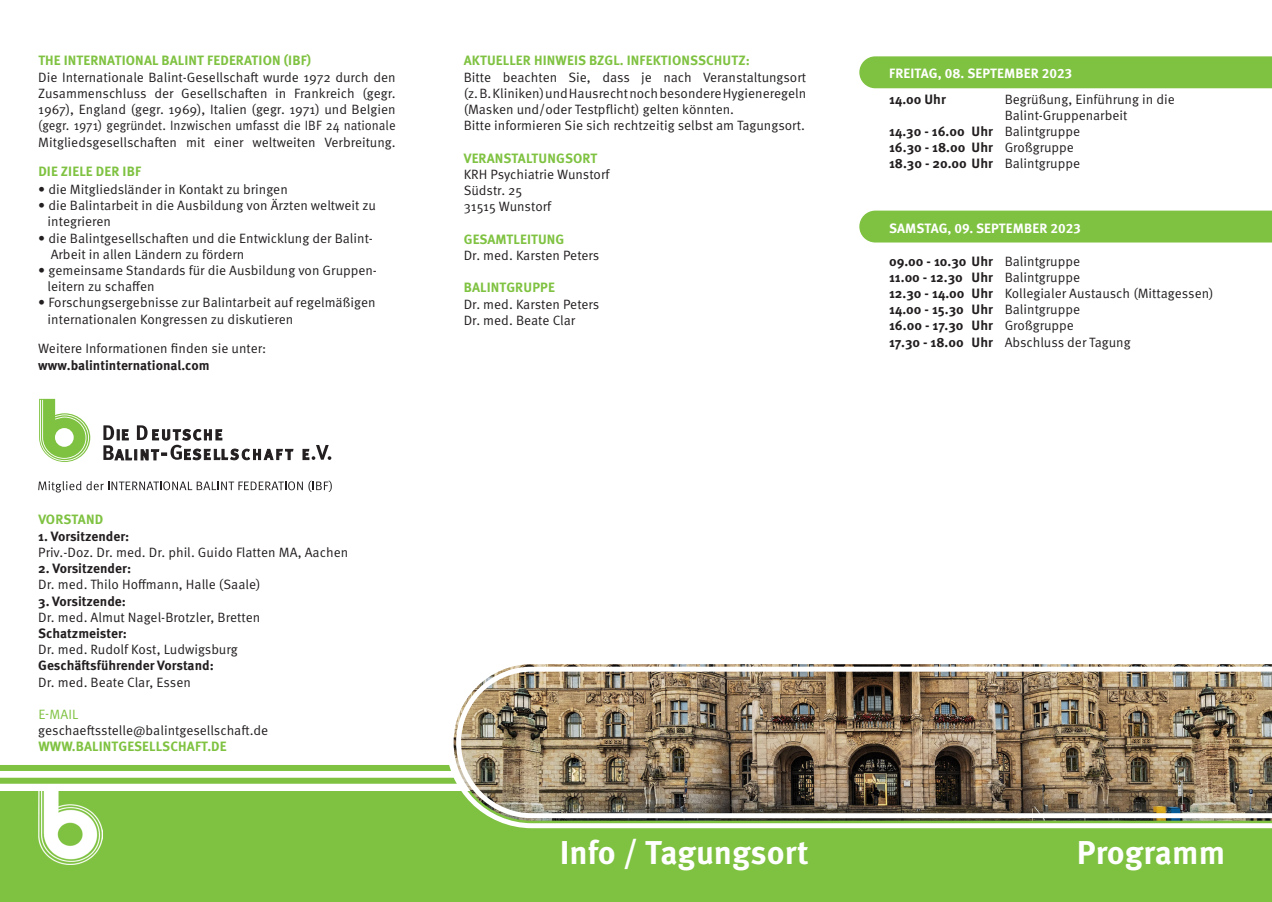
<style>
.page{position:relative;width:1272px;height:902px;background:#fff}
.page>*{position:absolute;margin:0;border:0;box-sizing:border-box;transform-origin:0 0}
.t1{font:700 33px "Meta Pro";color:#fff}
.t2{font:13.5px/16.2px "Meta Pro Norm";color:#231f20;text-align:justify}
.t3{font:700 13.5px "Meta Pro";color:#231f20}
.t4{font:700 13.5px "Meta Pro";letter-spacing:.01em;color:#7fc241}
.t5{font:700 13.5px "Meta Pro";letter-spacing:.005em;color:#fff}
.t6{font:13.5px "Meta Pro Norm";color:#7fc241}
.s1{font-family:"Meta Pro Norm";font-weight:400}
.s2{font-family:"Meta Pro";font-weight:700}
</style>
<div class="page">
<div style="left:0;top:764px;width:453px;height:6px;background:#7fc241"></div>
<div style="left:0;top:777px;width:457px;height:6px;background:#7fc241"></div>
<div style="left:859px;top:210px;width:412px;height:32px;background:#7fc241"></div>
<div style="left:859px;top:56px;width:412px;height:32px;background:#7fc241"></div>
<div style="left:0;top:791px;width:1271px;height:110px;background:#7fc241"></div>
<img style="left:38px;top:791px;width:64px;height:73px">
<img style="left:446px;top:664px;width:825px;height:164px">
<img style="left:456px;top:666px;width:815px;height:152px">
<svg style="left:103px;top:425px;width:190px;height:35px"></svg>
<svg style="left:303px;top:445px;width:28px;height:15px"></svg>
<svg style="left:38px;top:480px;width:294px;height:12px"></svg>
<svg style="left:39px;top:399px;width:51px;height:63px"></svg>
<p class="t4" style="left:38px;top:50px;width:274px">THE INTERNATIONAL BALINT FEDERATION (IBF)</p>
<p class="t2" style="left:38px;top:68px;width:359px">Die Internationale Balint-Gesellschaft wurde 1972 durch den Zusammenschluss der Gesellschaften in Frankreich (gegr.<br>1967), England (gegr. 1969), Italien (gegr. 1971) und Belgien (gegr. 1971) gegründet. Inzwischen umfasst die IBF 24 nationale Mitgliedsgesellschaften mit einer weltweiten Verbreitung.</p>
<p class="t4" style="left:38px;top:161px;width:104px">DIE ZIELE DER IBF</p>
<p class="t2" style="left:38px;top:180px;width:251px">• die Mitgliedsländer in Kontakt zu bringen</p>
<p class="t2" style="left:38px;top:196px;width:339px">• die Balintarbeit in die Ausbildung von Ärzten weltweit zu</p>
<p class="t2" style="left:48px;top:213px;width:65px">integrieren</p>
<p class="t2" style="left:38px;top:229px;width:336px">• die Balintgesellschaften und die Entwicklung der Balint-</p>
<p class="t2" style="left:51px;top:245px;width:195px">Arbeit in allen Ländern zu fördern</p>
<p class="t2" style="left:38px;top:261px;width:340px">• gemeinsame Standards für die Ausbildung von Gruppen-</p>
<p class="t2" style="left:48px;top:277px;width:108px">leitern zu schaffen</p>
<p class="t2" style="left:38px;top:294px;width:339px">• Forschungsergebnisse zur Balintarbeit auf regelmäßigen</p>
<p class="t2" style="left:48px;top:310px;width:247px">internationalen Kongressen zu diskutieren</p>
<p class="t2" style="left:38px;top:340px;width:229px">Weitere Informationen finden sie unter:</p>
<p class="t3" style="left:38px;top:354px;width:173px">www.balintinternational.com</p>
<p class="t4" style="left:38px;top:509px;width:66px">VORSTAND</p>
<p class="t3" style="left:38px;top:525px;width:92px">1. Vorsitzender:</p>
<p class="t2" style="left:38px;top:543px;width:311px">Priv.-Doz. Dr. med. Dr. phil. Guido Flatten MA, Aachen</p>
<p class="t3" style="left:38px;top:558px;width:94px">2. Vorsitzender:</p>
<p class="t2" style="left:38px;top:575px;width:224px">Dr. med. Thilo Hoffmann, Halle (Saale)</p>
<p class="t3" style="left:38px;top:590px;width:89px">3. Vorsitzende:</p>
<p class="t2" style="left:38px;top:608px;width:223px">Dr. med. Almut Nagel-Brotzler, Bretten</p>
<p class="t3" style="left:38px;top:622px;width:90px">Schatzmeister:</p>
<p class="t2" style="left:38px;top:640px;width:201px">Dr. med. Rudolf Kost, Ludwigsburg</p>
<p class="t3" style="left:38px;top:655px;width:177px">Geschäftsführender Vorstand:</p>
<p class="t2" style="left:38px;top:673px;width:154px">Dr. med. Beate Clar, Essen</p>
<p class="t6" style="left:38px;top:704px;width:42px">E-MAIL</p>
<p class="t2" style="left:38px;top:721px;width:231px">geschaeftsstelle@balintgesellschaft.de</p>
<p class="t4" style="left:38px;top:736px;width:190px">WWW.BALINTGESELLSCHAFT.DE</p>
<p class="t4" style="left:464px;top:50px;width:287px">AKTUELLER HINWEIS BZGL. INFEKTIONSSCHUTZ:</p>
<p class="t2" style="left:463px;top:68px;width:344px">Bitte beachten Sie, dass je nach Veranstaltungsort (z. B. Kliniken) und Hausrecht noch besondere Hygieneregeln (Masken und/oder Testpflicht) gelten könnten.</p>
<p class="t2" style="left:463px;top:117px;width:343px">Bitte informieren Sie sich rechtzeitig selbst am Tagungsort.</p>
<p class="t4" style="left:464px;top:147px;width:135px">VERANSTALTUNGSORT</p>
<p class="t2" style="left:463px;top:165px;width:147px">KRH Psychiatrie Wunstorf</p>
<p class="t2" style="left:463px;top:181px;width:60px">Südstr. 25</p>
<p class="t2" style="left:463px;top:198px;width:89px">31515 Wunstorf</p>
<p class="t4" style="left:464px;top:228px;width:102px">GESAMTLEITUNG</p>
<p class="t2" style="left:463px;top:246px;width:137px">Dr. med. Karsten Peters</p>
<p class="t4" style="left:464px;top:277px;width:93px">BALINTGRUPPE</p>
<p class="t2" style="left:463px;top:295px;width:137px">Dr. med. Karsten Peters</p>
<p class="t2" style="left:463px;top:311px;width:113px">Dr. med. Beate Clar</p>
<p class="t5" style="left:889px;top:63px;width:184px">FREITAG, 08. SEPTEMBER 2023</p>
<p class="t3" style="left:889px;top:88px;width:58px">14.00 Uhr</p>
<p class="t2" style="left:1004px;top:90px;width:172px">Begrüßung, Einführung in die<br>Balint-Gruppenarbeit</p>
<p class="t3" style="left:889px;top:121px;width:192px">14.30 - 16.00 Uhr <span class="s1">Balintgruppe</span></p>
<p class="t3" style="left:889px;top:137px;width:186px">16.30 - 18.00 Uhr <span class="s1">Großgruppe</span></p>
<p class="t3" style="left:889px;top:153px;width:192px">18.30 - 20.00 Uhr <span class="s1">Balintgruppe</span></p>
<p class="t5" style="left:889px;top:218px;width:193px">SAMSTAG, 09. SEPTEMBER 2023</p>
<p class="t3" style="left:889px;top:250px;width:192px">09.00 - 10.30 Uhr <span class="s1">Balintgruppe</span></p>
<p class="t3" style="left:889px;top:266px;width:192px">11.00 - 12.30 Uhr <span class="s1">Balintgruppe</span></p>
<p class="t2" style="left:889px;top:284px;width:326px"><span class="s2">12.30 - 14.00 Uhr</span> Kollegialer Austausch (Mittagessen)</p>
<p class="t3" style="left:889px;top:299px;width:192px">14.00 - 15.30 Uhr <span class="s1">Balintgruppe</span></p>
<p class="t3" style="left:889px;top:315px;width:186px">16.00 - 17.30 Uhr <span class="s1">Großgruppe</span></p>
<p class="t2" style="left:889px;top:333px;width:243px"><span class="s2">17.30 - 18.00 Uhr</span> Abschluss der Tagung</p>
<p class="t1" style="left:559px;top:826px;width:250px">Info / Tagungsort</p>
<p class="t1" style="left:1076px;top:826px;width:150px">Programm</p>
</div>
